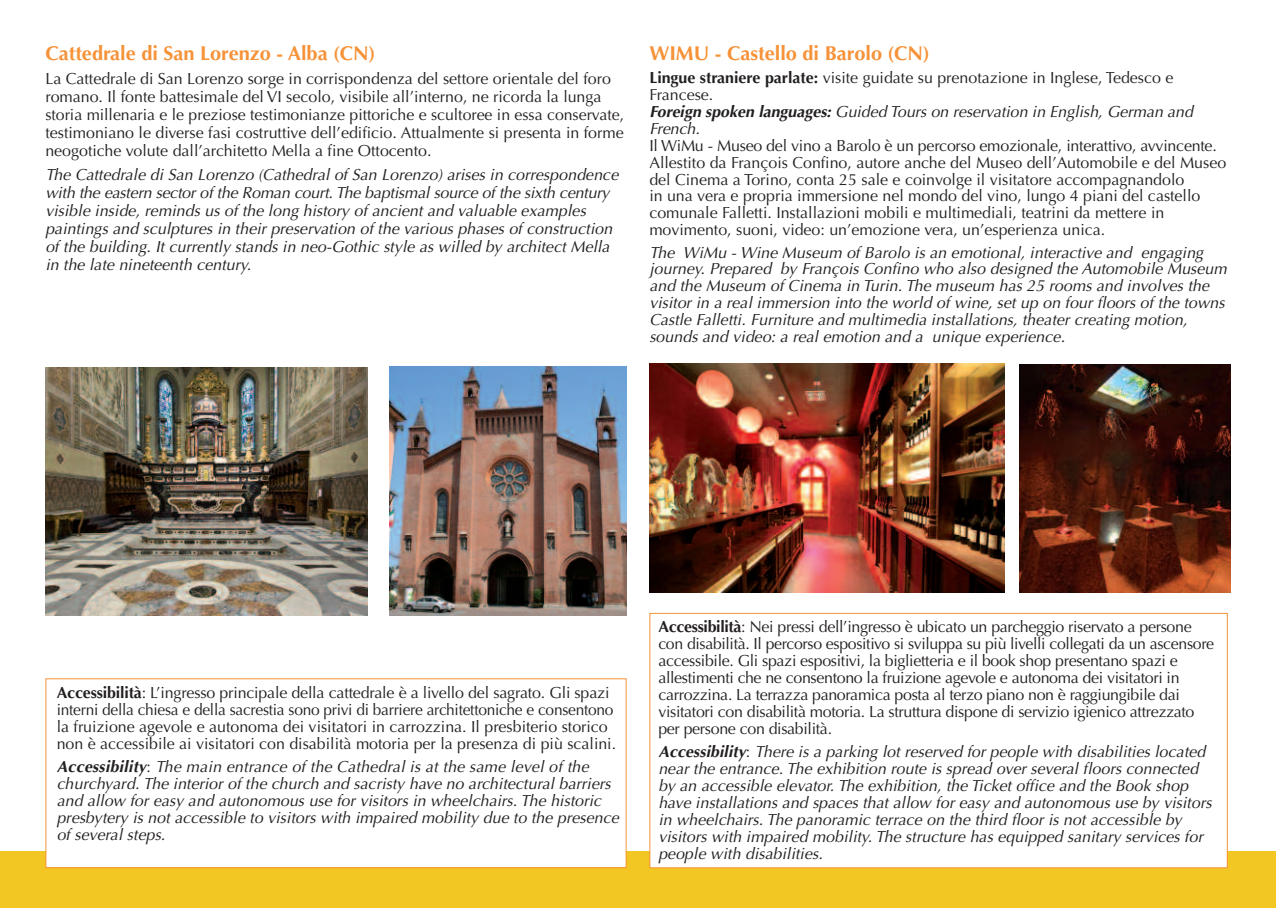
<style>
.page{position:relative;width:1276px;height:908px;background:#fff}
.page>*{position:absolute;margin:0;border:0;box-sizing:border-box;transform-origin:0 0}
.t1{font:700 20px "Optima";color:#f69238}
.t2{font:italic 16px/17px "Optima";letter-spacing:.005em;color:#231f20}
.t3{font:16px/17px "Optima";color:#231f20}
.t4{font:16px/17px "Optima";letter-spacing:-.02em;color:#231f20}
.s1{font-weight:700}
.s2{font-weight:700;font-style:italic}
.s3{font-style:italic}
.s4{font-style:normal}
</style>
<div class="page">
<div style="left:0;top:850px;width:1276px;height:57px;background:#f3c723"></div>
<div style="left:650px;top:613px;width:576px;height:253px;background:#fff"></div>
<div style="left:649px;top:612px;width:578px;height:255px;border:1px solid #f69238"></div>
<div style="left:46px;top:679px;width:579px;height:187px;background:#fff"></div>
<img style="left:45px;top:367px;width:322px;height:248px">
<img style="left:389px;top:366px;width:237px;height:249px">
<img style="left:649px;top:363px;width:355px;height:229px">
<img style="left:1019px;top:364px;width:211px;height:228px">
<p class="t1" style="left:45px;top:45px;width:331px">Cattedrale di San Lorenzo - Alba (CN)</p>
<p class="t3" style="left:45px;top:71px;width:580px;line-height:18px">La Cattedrale di San Lorenzo sorge in corrispondenza del settore orientale del foro romano. Il fonte battesimale del VI secolo, visibile all’interno, ne ricorda la lunga storia millenaria e le preziose testimonianze pittoriche e scultoree in essa conservate, testimoniano le diverse fasi costruttive dell’edificio. Attualmente si presenta in forme neogotiche volute dall’architetto Mella a fine Ottocento.</p>
<p class="t2" style="left:45px;top:167px;width:574px;line-height:18px">The Cattedrale di San Lorenzo (Cathedral of San Lorenzo) arises in correspondence with the eastern sector of the Roman court. The baptismal source of the sixth century visible inside, reminds us of the long history of ancient and valuable examples paintings and sculptures in their preservation of the various phases of construction of the building. It currently stands in neo-Gothic style as willed by architect Mella in the late nineteenth century.</p>
<p class="t1" style="left:649px;top:45px;width:282px">WIMU - Castello di Barolo (CN)</p>
<p class="t3" style="left:649px;top:71px;width:545px"><span class="s1">Lingue straniere parlate:</span> visite guidate su prenotazione in Inglese, Tedesco e Francese.<br><span class="s2">Foreign spoken languages:</span> <span class="s3">Guided Tours on reservation in English, German and French.</span></p>
<p class="t3" style="left:649px;top:139px;width:578px">Il WiMu - Museo del vino a Barolo è un percorso emozionale, interattivo, avvincente.<br>Allestito da François Confino, autore anche del Museo dell’Automobile e del Museo del Cinema a Torino, conta 25 sale e coinvolge il visitatore accompagnandolo<br>in una vera e propria immersione nel mondo del vino, lungo 4 piani del castello comunale Falletti. Installazioni mobili e multimediali, teatrini da mettere in movimento, suoni, video: un’emozione vera, un’esperienza unica.</p>
<p class="t2" style="left:649px;top:245px;width:579px">The WiMu - Wine Museum of Barolo is an emotional, interactive and engaging journey. Prepared by François Confino who also designed the Automobile Museum and the Museum of Cinema in Turin. The museum has 25 rooms and involves the visitor in a real immersion into the world of wine, set up on four floors of the towns Castle Falletti. Furniture and multimedia installations, theater creating motion, sounds and video: a real emotion and a unique experience.</p>
<p class="t3" style="left:57px;top:685px;width:561px"><span class="s1">Accessibilità</span>: L’ingresso principale della cattedrale è a livello del sagrato. Gli spazi interni della chiesa e della sacrestia sono privi di barriere architettoniche e consentono la fruizione agevole e autonoma dei visitatori in carrozzina. Il presbiterio storico non è accessibile ai visitatori con disabilità motoria per la presenza di più scalini.</p>
<p class="t2" style="left:57px;top:759px;width:563px"><span class="s1">Accessibility</span><span class="s4">:</span> The main entrance of the Cathedral is at the same level of the churchyard. The interior of the church and sacristy have no architectural barriers and allow for easy and autonomous use for visitors in wheelchairs. The historic presbytery is not accessible to visitors with impaired mobility due to the presence of several steps.</p>
<p class="t4" style="left:658px;top:619px;width:557px"><span class="s1">Accessibilità</span>: Nei pressi dell’ingresso è ubicato un parcheggio riservato a persone con disabilità. Il percorso espositivo si sviluppa su più livelli collegati da un ascensore accessibile. Gli spazi espositivi, la biglietteria e il book shop presentano spazi e allestimenti che ne consentono la fruizione agevole e autonoma dei visitatori in carrozzina. La terrazza panoramica posta al terzo piano non è raggiungibile dai visitatori con disabilità motoria. La struttura dispone di servizio igienico attrezzato per persone con disabilità.</p>
<p class="t2" style="left:658px;top:744px;width:555px"><span class="s1">Accessibility</span><span class="s4">:</span> There is a parking lot reserved for people with disabilities located near the entrance. The exhibition route is spread over several floors connected by an accessible elevator. The exhibition, the Ticket office and the Book shop have installations and spaces that allow for easy and autonomous use by visitors in wheelchairs. The panoramic terrace on the third floor is not accessible by visitors with impaired mobility. The structure has equipped sanitary services for people with disabilities.</p>
</div>
